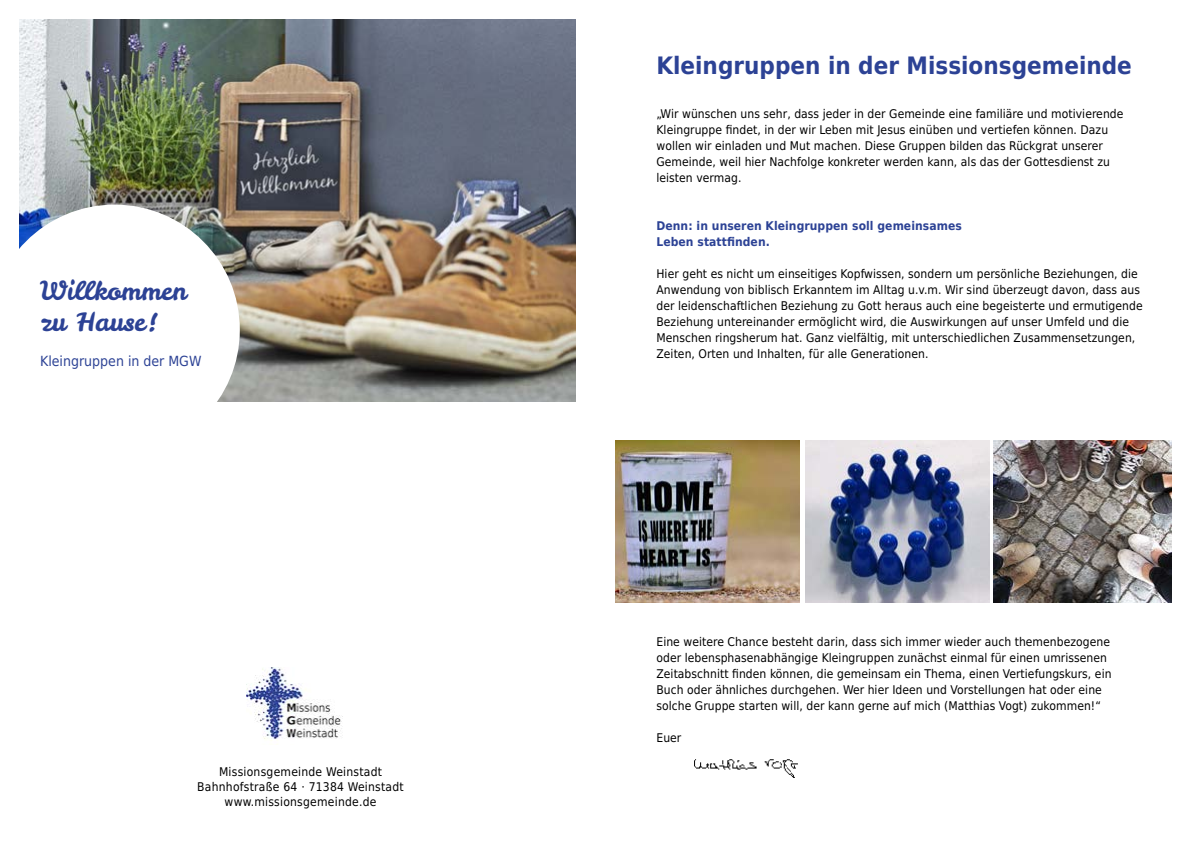
<style>
.page{position:relative;width:1191px;height:842px;background:#fff}
.page>*{position:absolute;margin:0;border:0;box-sizing:border-box;transform-origin:0 0}
.t1{font:26px/31.2px "Leckerli One";color:#2c4295}
.t2{font:700 24px "DejaVu Sans Condensed";color:#2c4295}
.t3{font:14px "DejaVu Sans Condensed";color:#2c4295}
.t4{font:12px/16px "DejaVu Sans Condensed";letter-spacing:.005em;color:#000}
.t5{font:700 12px/16px "DejaVu Sans Condensed";letter-spacing:.005em;color:#2c4295}
</style>
<div class="page">
<img style="left:247px;top:667px;width:96px;height:74px">
<img style="left:19px;top:20px;width:556px;height:381px">
<svg style="left:19px;top:205px;width:221px;height:197px"></svg>
<img style="left:615px;top:441px;width:184px;height:161px">
<img style="left:805px;top:441px;width:184px;height:161px">
<img style="left:994px;top:441px;width:177px;height:161px">
<img style="left:694px;top:759px;width:104px;height:19px">
<h1 class="t1" style="left:40px;top:275px;width:148px">Willkommen zu Hause!</h1>
<p class="t3" style="left:40px;top:349px;width:163px">Kleingruppen in der MGW</p>
<p class="t4" style="left:197px;top:764px;width:208px;line-height:15px;text-align:center">Missionsgemeinde Weinstadt<br>Bahnhofstraße 64 · 71384 Weinstadt www.missionsgemeinde.de</p>
<h2 class="t2" style="left:656px;top:45px;width:477px">Kleingruppen in der Missionsgemeinde</h2>
<p class="t4" style="left:656px;top:106px;width:468px">„Wir wünschen uns sehr, dass jeder in der Gemeinde eine familiäre und motivierende Kleingruppe findet, in der wir Leben mit Jesus einüben und vertiefen können. Dazu wollen wir einladen und Mut machen. Diese Gruppen bilden das Rückgrat unserer Gemeinde, weil hier Nachfolge konkreter werden kann, als das der Gottesdienst zu leisten vermag.</p>
<p class="t5" style="left:656px;top:218px;width:307px">Denn: in unseren Kleingruppen soll gemeinsames<br>Leben stattfinden.</p>
<p class="t4" style="left:656px;top:266px;width:488px">Hier geht es nicht um einseitiges Kopfwissen, sondern um persönliche Beziehungen, die Anwendung von biblisch Erkanntem im Alltag u.v.m. Wir sind überzeugt davon, dass aus der leidenschaftlichen Beziehung zu Gott heraus auch eine begeisterte und ermutigende Beziehung untereinander ermöglicht wird, die Auswirkungen auf unser Umfeld und die Menschen ringsherum hat. Ganz vielfältig, mit unterschiedlichen Zusammensetzungen, Zeiten, Orten und Inhalten, für alle Generationen.</p>
<p class="t4" style="left:656px;top:634px;width:456px">Eine weitere Chance besteht darin, dass sich immer wieder auch themenbezogene oder lebensphasenabhängige Kleingruppen zunächst einmal für einen umrissenen Zeitabschnitt finden können, die gemeinsam ein Thema, einen Vertiefungskurs, ein Buch oder ähnliches durchgehen. Wer hier Ideen und Vorstellungen hat oder eine solche Gruppe starten will, der kann gerne auf mich (Matthias Vogt) zukommen!“</p>
<p class="t4" style="left:656px;top:730px;width:26px">Euer</p>
</div>
